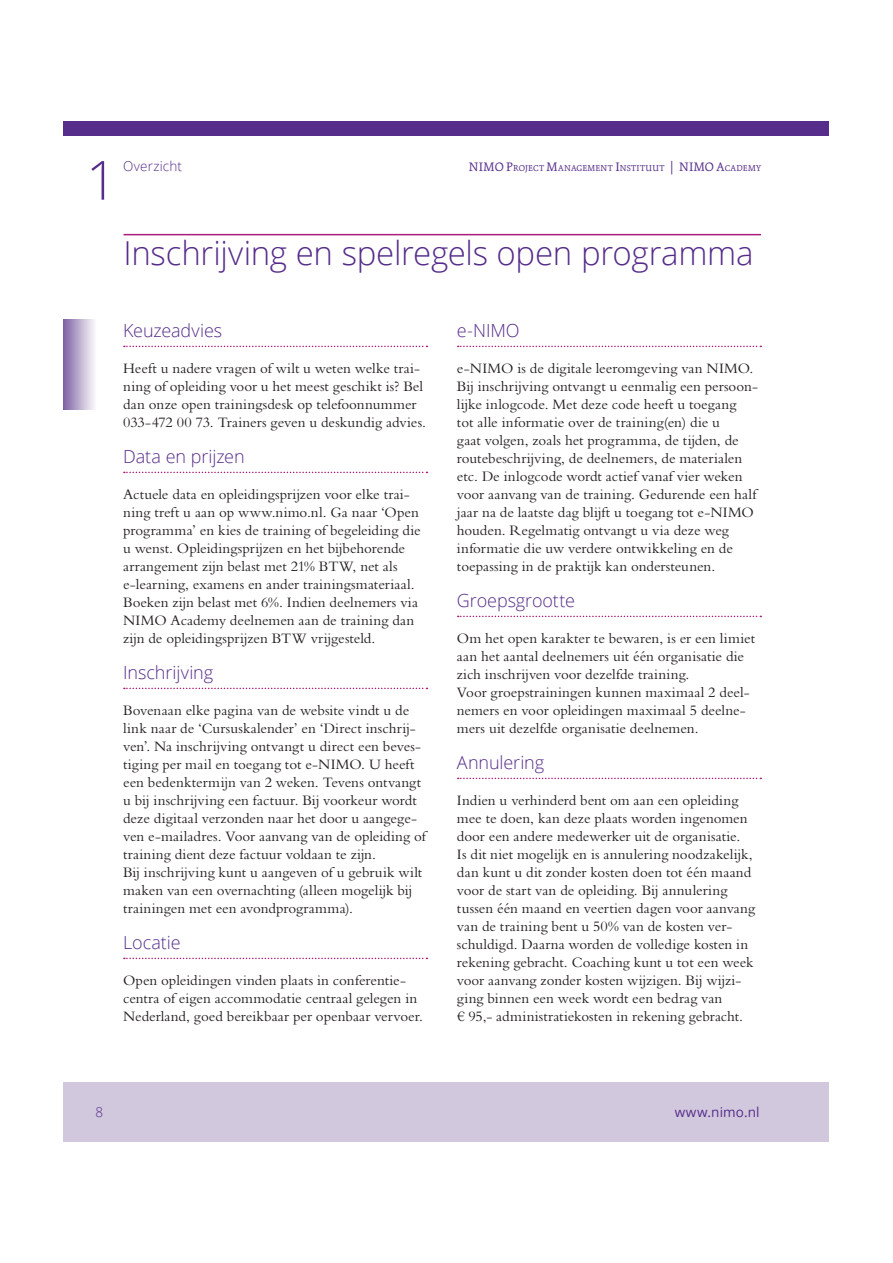
<style>
.page{position:relative;width:893px;height:1263px;background:#fff}
.page>*{position:absolute;margin:0;border:0;box-sizing:border-box;transform-origin:0 0}
.t1{font:300 54px "Open Sans";color:#562d8a}
.t2{font:300 33px "Open Sans";letter-spacing:-.01em;color:#562d8a}
.t3{font:300 18px "Open Sans";letter-spacing:-.005em;color:#562d8a}
.t4{font:15px/18px "Bembo Std";color:#231f20}
.t5{font:13.5px "Open Sans";letter-spacing:.01em;color:#562d8a}
.t6{font:300 13.5px "Open Sans";letter-spacing:.01em;color:#562d8a}
.t7{font:9.45px "Kinesis MM SC700.380.";letter-spacing:.03em;color:#562d8a}
.s1{font-size:13.5px}
</style>
<div class="page">
<div style="left:64px;top:1082px;width:765px;height:60px;background:#d2c8de"></div>
<div style="left:64px;top:121px;width:765px;height:15px;background:#562d8a"></div>
<svg style="left:64px;top:319px;width:30px;height:90px;background:#bcadce"></svg>
<svg style="left:124px;top:346px;width:303px;height:1px"></svg>
<svg style="left:124px;top:472px;width:303px;height:1px"></svg>
<svg style="left:124px;top:688px;width:303px;height:1px"></svg>
<svg style="left:124px;top:958px;width:303px;height:1px"></svg>
<svg style="left:458px;top:346px;width:303px;height:1px"></svg>
<svg style="left:458px;top:616px;width:303px;height:1px"></svg>
<svg style="left:458px;top:778px;width:303px;height:1px"></svg>
<hr style="left:123px;top:234px;width:638px;height:1px;background:#ab1c7b">
<h1 class="t1" style="left:86px;top:142px;width:32px">1</h1>
<p class="t6" style="left:123px;top:156px;width:60px">Overzicht</p>
<p class="t7" style="left:469px;top:165px;width:294px"><span class="s1">NIMO P</span>ROJECT <span class="s1">M</span>ANAGEMENT <span class="s1">I</span>NSTITUUT <span class="s1">| NIMO A</span>CADEMY</p>
<h2 class="t2" style="left:123px;top:230px;width:631px">Inschrijving en spelregels open programma</h2>
<p class="t3" style="left:123px;top:318px;width:101px">Keuzeadvies</p>
<p class="t4" style="left:123px;top:361px;width:304px">Heeft u nadere vragen of wilt u weten welke trai&shy;ning of opleiding voor u het meest geschikt is? Bel dan onze open trainingsdesk op telefoonnummer 033-472 00 73. Trainers geven u deskundig advies.</p>
<p class="t3" style="left:123px;top:444px;width:123px">Data en prijzen</p>
<p class="t4" style="left:123px;top:487px;width:299px">Actuele data en opleidingsprijzen voor elke trai&shy;ning treft u aan op www.nimo.nl. Ga naar ‘Open programma’ en kies de training of begeleiding die u wenst. Opleidingsprijzen en het bijbehorende arrangement zijn belast met 21% BTW, net als e-learning, examens en ander trainingsmateriaal.<br>Boeken zijn belast met 6%. Indien deelnemers via NIMO Academy deelnemen aan de training dan zijn de opleidingsprijzen BTW vrijgesteld.</p>
<p class="t3" style="left:123px;top:660px;width:92px">Inschrijving</p>
<p class="t4" style="left:123px;top:703px;width:304px">Bovenaan elke pagina van de website vindt u de link naar de ‘Cursuskalender’ en ‘Direct inschrij&shy;ven’. Na inschrijving ontvangt u direct een beves&shy;tiging per mail en toegang tot e-NIMO. U heeft een bedenktermijn van 2 weken. Tevens ontvangt u bij inschrijving een factuur. Bij voorkeur wordt deze digitaal verzonden naar het door u aangege&shy;ven e-mailadres. Voor aanvang van de opleiding of training dient deze factuur voldaan te zijn.<br>Bij inschrijving kunt u aangeven of u gebruik wilt maken van een overnachting (alleen mogelijk bij trainingen met een avondprogramma).</p>
<p class="t3" style="left:123px;top:930px;width:59px">Locatie</p>
<p class="t4" style="left:123px;top:973px;width:301px">Open opleidingen vinden plaats in conferentie&shy;centra of eigen accommodatie centraal gelegen in<br>Nederland, goed bereikbaar per openbaar vervoer.</p>
<p class="t3" style="left:457px;top:318px;width:64px">e-NIMO</p>
<p class="t4" style="left:457px;top:361px;width:302px">e-NIMO is de digitale leeromgeving van NIMO.<br>Bij inschrijving ontvangt u eenmalig een persoon&shy;lijke inlogcode. Met deze code heeft u toegang<br>tot alle informatie over de training(en) die u<br>gaat volgen, zoals het programma, de tijden, de routebeschrijving, de deelnemers, de materialen etc. De inlogcode wordt actief vanaf vier weken voor aanvang van de training. Gedurende een half jaar na de laatste dag blijft u toegang tot e-NIMO houden. Regelmatig ontvangt u via deze weg informatie die uw verdere ontwikkeling en de toepassing in de praktijk kan ondersteunen.</p>
<p class="t3" style="left:457px;top:588px;width:120px">Groepsgrootte</p>
<p class="t4" style="left:457px;top:631px;width:300px">Om het open karakter te bewaren, is er een limiet aan het aantal deelnemers uit één organisatie die zich inschrijven voor dezelfde training.<br>Voor groepstrainingen kunnen maximaal 2 deel&shy;nemers en voor opleidingen maximaal 5 deelne&shy;mers uit dezelfde organisatie deelnemen.</p>
<p class="t3" style="left:457px;top:750px;width:89px">Annulering</p>
<p class="t4" style="left:457px;top:793px;width:300px">Indien u verhinderd bent om aan een opleiding mee te doen, kan deze plaats worden ingenomen door een andere medewerker uit de organisatie.<br>Is dit niet mogelijk en is annulering noodzakelijk, dan kunt u dit zonder kosten doen tot één maand voor de start van de opleiding. Bij annulering tussen één maand en veertien dagen voor aanvang van de training bent u 50% van de kosten ver&shy;schuldigd. Daarna worden de volledige kosten in rekening gebracht. Coaching kunt u tot een week voor aanvang zonder kosten wijzigen. Bij wijzi&shy;ging binnen een week wordt een bedrag van<br>€ 95,- administratiekosten in rekening gebracht.</p>
<p class="t6" style="left:95px;top:1102px;width:9px">8</p>
<p class="t5" style="left:675px;top:1102px;width:86px">www.nimo.nl</p>
</div>
